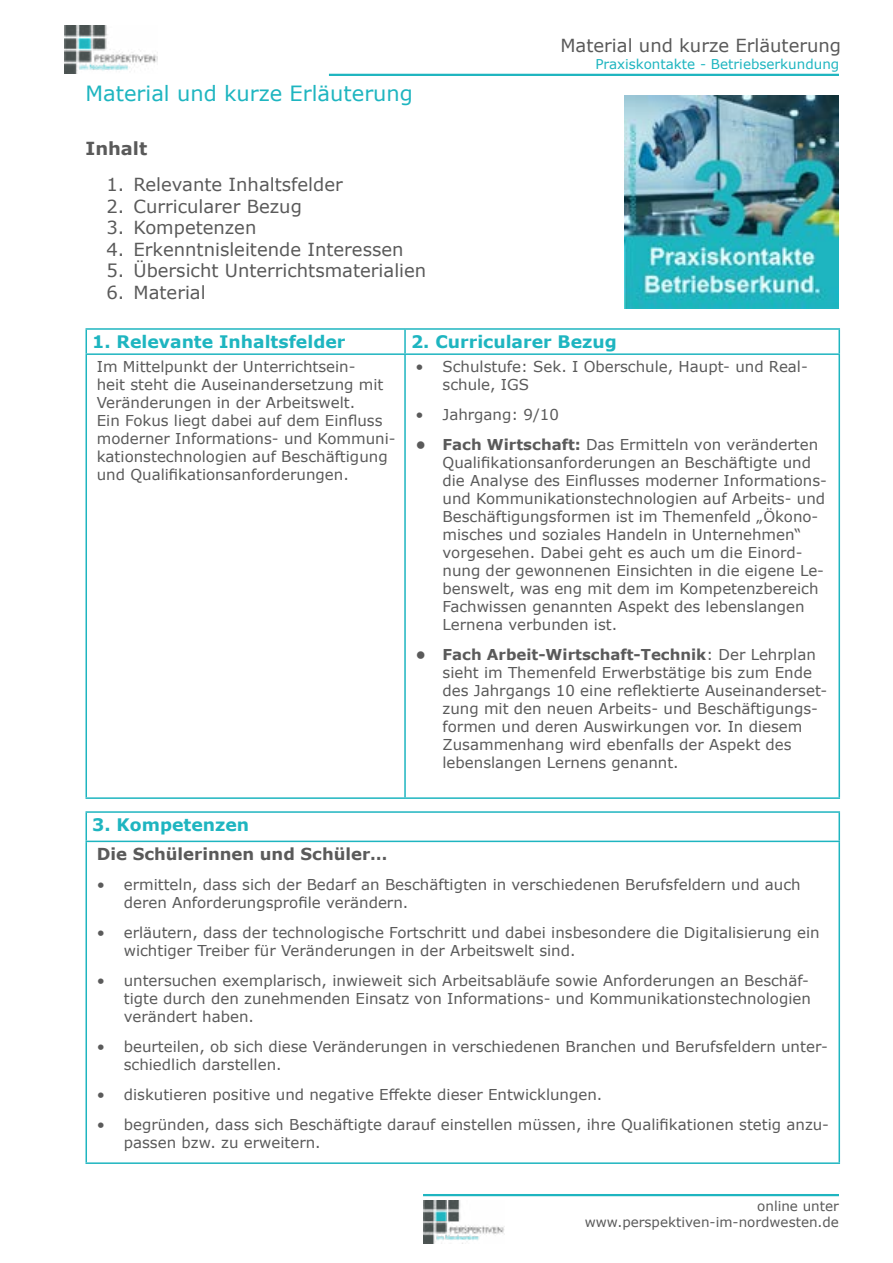
<style>
.page{position:relative;width:893px;height:1263px;background:#fff}
.page>*{position:absolute;margin:0;border:0;box-sizing:border-box;transform-origin:0 0}
.t1{font:21px "Verdana";color:#1eb5c0}
.t2{font:18px "Verdana";color:#5a5a5a}
.t3{font:700 18px "Verdana";color:#5a5a5a}
.t4{font:700 17.25px "Verdana";color:#1eb5c0}
.t5{font:700 16.5px "Verdana";color:#5a5a5a}
.t6{font:15px/18px "Verdana";color:#5a5a5a}
.t7{font:13.5px/16.2px "Verdana";color:#5a5a5a;text-align:right}
.t8{font:13.5px "Verdana";color:#1eb5c0}
.s1{font-weight:700}
</style>
<div class="page">
<hr style="left:423px;top:1194px;width:416px;height:2px;background:#1eb5c0">
<img style="left:65px;top:25px;width:93px;height:48px">
<hr style="left:329px;top:74px;width:510px;height:2px;background:#1eb5c0">
<img style="left:423px;top:1201px;width:82px;height:42px">
<img style="left:624px;top:96px;width:214px;height:212px">
<hr style="left:404px;top:355px;width:2px;height:442px;background:#1eb5c0">
<hr style="left:86px;top:355px;width:1px;height:442px;background:#1eb5c0">
<hr style="left:838px;top:355px;width:2px;height:442px;background:#1eb5c0">
<hr style="left:86px;top:797px;width:319px;height:2px;background:#1eb5c0">
<hr style="left:405px;top:797px;width:435px;height:2px;background:#1eb5c0">
<hr style="left:405px;top:328px;width:435px;height:2px;background:#1eb5c0">
<hr style="left:838px;top:330px;width:2px;height:23px;background:#1eb5c0">
<hr style="left:405px;top:353px;width:435px;height:2px;background:#1eb5c0">
<hr style="left:86px;top:328px;width:319px;height:2px;background:#1eb5c0">
<svg style="left:86px;top:329px;width:753px;height:25px"></svg>
<hr style="left:404px;top:330px;width:2px;height:23px;background:#1eb5c0">
<hr style="left:86px;top:353px;width:319px;height:2px;background:#1eb5c0">
<hr style="left:86px;top:842px;width:1px;height:320px;background:#1eb5c0">
<hr style="left:86px;top:1162px;width:754px;height:2px;background:#1eb5c0">
<hr style="left:838px;top:842px;width:2px;height:320px;background:#1eb5c0">
<hr style="left:86px;top:811px;width:754px;height:2px;background:#1eb5c0">
<svg style="left:86px;top:813px;width:1px;height:28px"></svg>
<hr style="left:838px;top:813px;width:2px;height:28px;background:#1eb5c0">
<hr style="left:86px;top:841px;width:754px;height:1px;background:#1eb5c0">
<p class="t2" style="left:560px;top:33px;width:282px">Material und kurze Erläuterung</p>
<p class="t8" style="left:595px;top:55px;width:245px">Praxiskontakte - Betriebserkundung</p>
<h1 class="t1" style="left:86px;top:79px;width:329px">Material und kurze Erläuterung</h1>
<p class="t3" style="left:86px;top:136px;width:63px">Inhalt</p>
<p class="t2" style="left:107px;top:172px;width:238px">1. Relevante Inhaltsfelder</p>
<p class="t2" style="left:107px;top:194px;width:197px">2. Curricularer Bezug</p>
<p class="t2" style="left:107px;top:215px;width:151px">3. Kompetenzen</p>
<p class="t2" style="left:107px;top:237px;width:299px">4. Erkenntnisleitende Interessen</p>
<p class="t2" style="left:107px;top:258px;width:321px">5. Übersicht Unterrichtsmaterialien</p>
<p class="t2" style="left:107px;top:280px;width:101px">6. Material</p>
<p class="t4" style="left:92px;top:330px;width:255px">1. Relevante Inhaltsfelder</p>
<p class="t4" style="left:411px;top:330px;width:207px">2. Curricularer Bezug</p>
<p class="t6" style="left:97px;top:357px;width:300px">Im Mittelpunkt der Unterrichtsein-<br>heit steht die Auseinandersetzung mit Veränderungen in der Arbeitswelt.<br>Ein Fokus liegt dabei auf dem Einfluss moderner Informations- und Kommuni&shy;kationstechnologien auf Beschäftigung und Qualifikationsanforderungen.</p>
<p class="t6" style="left:442px;top:357px;width:367px;text-indent:-27px">• Schulstufe: Sek. I Oberschule, Haupt- und Real&shy;schule, IGS</p>
<p class="t6" style="left:416px;top:405px;width:145px">• Jahrgang: 9/10</p>
<p class="t6" style="left:442px;top:435px;width:386px;text-indent:-27px"><span class="s1">• Fach Wirtschaft:</span> Das Ermitteln von veränderten Qualifikationsanforderungen an Beschäftigte und die Analyse des Einflusses moderner Informations&shy;und Kommunikationstechnologien auf Arbeits- und Beschäftigungsformen ist im Themenfeld „Ökono&shy;misches und soziales Handeln in Unternehmen“ vorgesehen. Dabei geht es auch um die Einord&shy;nung der gewonnenen Einsichten in die eigene Le&shy;benswelt, was eng mit dem im Kompetenzbereich Fachwissen genannten Aspekt des lebenslangen Lernena verbunden ist.</p>
<p class="t6" style="left:442px;top:645px;width:386px;text-indent:-27px"><span class="s1">• Fach Arbeit-Wirtschaft-Technik</span>: Der Lehrplan sieht im Themenfeld Erwerbstätige bis zum Ende des Jahrgangs 10 eine reflektierte Auseinanderset&shy;zung mit den neuen Arbeits- und Beschäftigungs&shy;formen und deren Auswirkungen vor. In diesem Zusammenhang wird ebenfalls der Aspekt des lebenslangen Lernens genannt.</p>
<p class="t4" style="left:92px;top:813px;width:158px">3. Kompetenzen</p>
<p class="t5" style="left:97px;top:842px;width:292px">Die Schülerinnen und Schüler…</p>
<p class="t6" style="left:124px;top:875px;width:678px;text-indent:-27px">• ermitteln, dass sich der Bedarf an Beschäftigten in verschiedenen Berufsfeldern und auch deren Anforderungsprofile verändern.</p>
<p class="t6" style="left:124px;top:923px;width:697px;text-indent:-27px">• erläutern, dass der technologische Fortschritt und dabei insbesondere die Digitalisierung ein wichtiger Treiber für Veränderungen in der Arbeitswelt sind.</p>
<p class="t6" style="left:124px;top:971px;width:689px;text-indent:-27px">• untersuchen exemplarisch, inwieweit sich Arbeitsabläufe sowie Anforderungen an Beschäf&shy;tigte durch den zunehmenden Einsatz von Informations- und Kommunikationstechnologien verändert haben.</p>
<p class="t6" style="left:124px;top:1037px;width:706px;text-indent:-27px">• beurteilen, ob sich diese Veränderungen in verschiedenen Branchen und Berufsfeldern unter&shy;schiedlich darstellen.</p>
<p class="t6" style="left:97px;top:1085px;width:507px">• diskutieren positive und negative Effekte dieser Entwicklungen.</p>
<p class="t6" style="left:124px;top:1115px;width:707px;text-indent:-27px">• begründen, dass sich Beschäftigte darauf einstellen müssen, ihre Qualifikationen stetig anzu&shy;passen bzw. zu erweitern.</p>
<p class="t7" style="left:585px;top:1198px;width:256px">online unter www.perspektiven-im-nordwesten.de</p>
</div>
